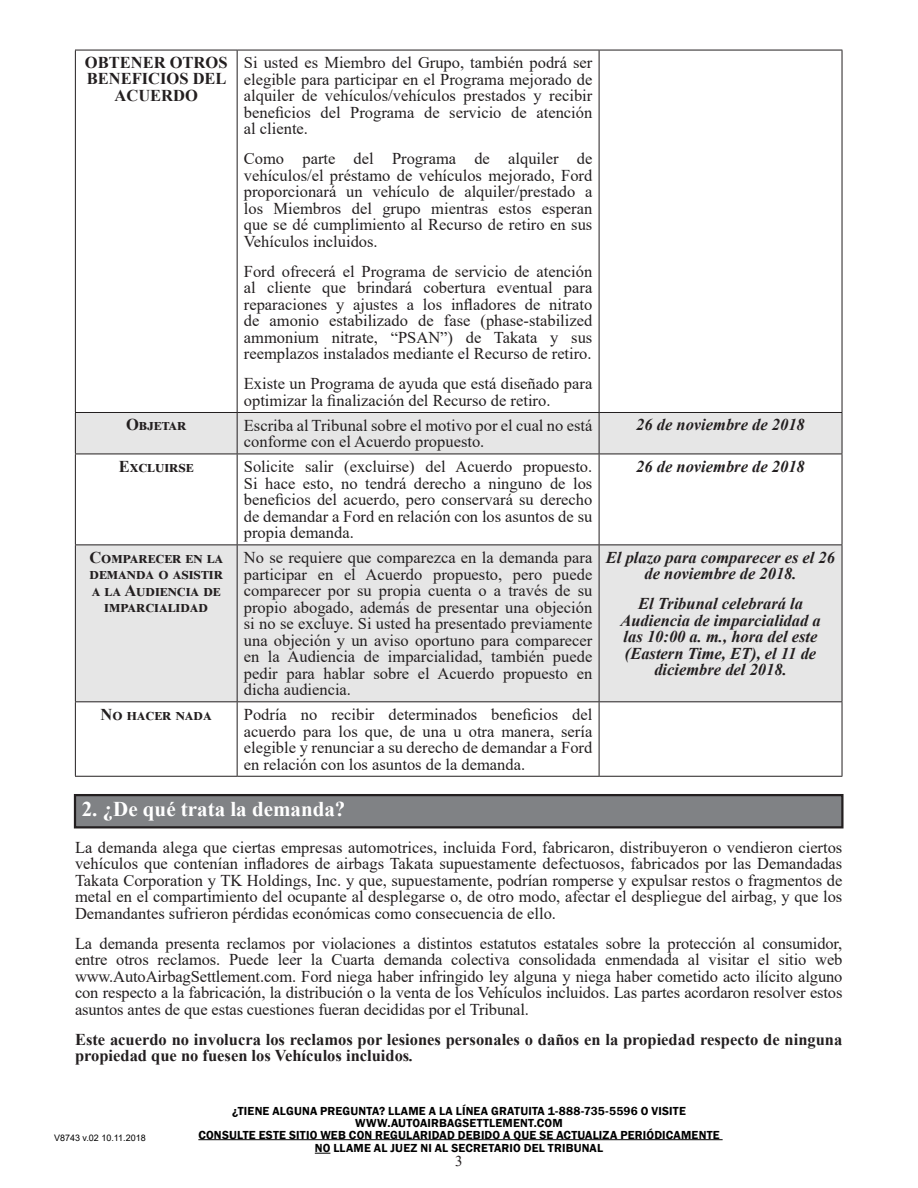
<style>
.page{position:relative;width:918px;height:1188px;background:#fff}
.page>*{position:absolute;margin:0;border:0;box-sizing:border-box;transform-origin:0 0}
.Paragraph_Style_2{font:700 21px "Times New Roman";color:#fff}
.Single_Hanging{font:16.5px/16.5px "Times New Roman";color:#231f20;text-align:justify}
.Single_Hanging-2{font:italic 700 16.5px/16.5px "Times New Roman";color:#231f20;text-align:center}
.Single_Hanging-3{font:700 16.5px/16.5px "Times New Roman";color:#231f20;text-align:center}
.Single_Hanging-4{font:700 16.5px/16.5px "Times New Roman";letter-spacing:.03em;color:#231f20;text-align:center}
.Single_Hanging-5{font:700 16.5px "Times New Roman";letter-spacing:.025em;color:#231f20}
.t1{font:15px "Times New Roman";color:#231f20}
.t2{font:600 12px/12px "Franklin Gothic";letter-spacing:.015em;color:#000;text-align:center}
.t3{font:9px "Arial";color:#000}
.s1{font-style:italic}
</style>
<div class="page">
<hr style="left:198px;top:1139px;width:525px;height:1px;background:#000">
<svg style="left:315px;top:1153px;width:15px;height:1px"></svg>
<div style="left:75px;top:795px;width:767px;height:32px;background:#808285"></div>
<div style="left:74px;top:794px;width:770px;height:34px;border:2px solid #231f20"></div>
<svg style="left:76px;top:413px;width:766px;height:288px;fill:#e6e6e6"></svg>
<hr style="left:75px;top:50px;width:162px;height:1px;background:#231f20">
<hr style="left:237px;top:50px;width:362px;height:1px;background:#231f20">
<hr style="left:599px;top:50px;width:243px;height:1px;background:#231f20">
<hr style="left:75px;top:412px;width:162px;height:1px;background:#231f20">
<hr style="left:237px;top:412px;width:362px;height:1px;background:#231f20">
<hr style="left:599px;top:412px;width:243px;height:1px;background:#231f20">
<hr style="left:75px;top:454px;width:162px;height:1px;background:#231f20">
<hr style="left:237px;top:454px;width:362px;height:1px;background:#231f20">
<hr style="left:599px;top:454px;width:243px;height:1px;background:#231f20">
<hr style="left:75px;top:545px;width:162px;height:1px;background:#231f20">
<hr style="left:237px;top:545px;width:362px;height:1px;background:#231f20">
<hr style="left:599px;top:545px;width:243px;height:1px;background:#231f20">
<hr style="left:75px;top:701px;width:162px;height:1px;background:#231f20">
<hr style="left:237px;top:701px;width:362px;height:1px;background:#231f20">
<hr style="left:599px;top:701px;width:243px;height:1px;background:#231f20">
<hr style="left:75px;top:776px;width:162px;height:1px;background:#231f20">
<hr style="left:237px;top:776px;width:362px;height:1px;background:#231f20">
<hr style="left:599px;top:776px;width:243px;height:1px;background:#231f20">
<hr style="left:75px;top:50px;width:1px;height:362px;background:#231f20">
<hr style="left:75px;top:413px;width:1px;height:41px;background:#231f20">
<hr style="left:75px;top:454px;width:1px;height:91px;background:#231f20">
<hr style="left:75px;top:545px;width:1px;height:156px;background:#231f20">
<hr style="left:75px;top:702px;width:1px;height:74px;background:#231f20">
<hr style="left:237px;top:50px;width:1px;height:362px;background:#231f20">
<hr style="left:599px;top:50px;width:1px;height:362px;background:#231f20">
<hr style="left:842px;top:50px;width:1px;height:362px;background:#231f20">
<hr style="left:237px;top:413px;width:1px;height:41px;background:#231f20">
<hr style="left:599px;top:413px;width:1px;height:41px;background:#231f20">
<hr style="left:842px;top:413px;width:1px;height:41px;background:#231f20">
<hr style="left:237px;top:454px;width:1px;height:91px;background:#231f20">
<hr style="left:599px;top:454px;width:1px;height:91px;background:#231f20">
<hr style="left:842px;top:454px;width:1px;height:91px;background:#231f20">
<hr style="left:237px;top:545px;width:1px;height:156px;background:#231f20">
<hr style="left:599px;top:545px;width:1px;height:156px;background:#231f20">
<hr style="left:842px;top:545px;width:1px;height:156px;background:#231f20">
<hr style="left:237px;top:702px;width:1px;height:74px;background:#231f20">
<hr style="left:599px;top:702px;width:1px;height:74px;background:#231f20">
<hr style="left:842px;top:702px;width:1px;height:74px;background:#231f20">
<p class="Single_Hanging-3" style="left:85px;top:54px;width:144px">OBTENER OTROS<br>BENEFICIOS DEL<br>ACUERDO</p>
<p class="Single_Hanging" style="left:244px;top:54px;width:350px">Si usted es Miembro del Grupo, también podrá ser elegible para participar en el Programa mejorado de alquiler de vehículos/vehículos prestados y recibir beneficios del Programa de servicio de atención al cliente.</p>
<p class="Single_Hanging" style="left:244px;top:150px;width:350px">Como parte del Programa de alquiler de vehículos/el préstamo de vehículos mejorado, Ford proporcionará un vehículo de alquiler/prestado a los Miembros del grupo mientras estos esperan que se dé cumplimiento al Recurso de retiro en sus Vehículos incluidos.</p>
<p class="Single_Hanging" style="left:244px;top:262px;width:350px">Ford ofrecerá el Programa de servicio de atención al cliente que brindará cobertura eventual para reparaciones y ajustes a los infladores de nitrato de amonio estabilizado de fase (phase-stabilized ammonium nitrate, “PSAN”) de Takata y sus reemplazos instalados mediante el Recurso de retiro.</p>
<p class="Single_Hanging" style="left:244px;top:375px;width:350px">Existe un Programa de ayuda que está diseñado para optimizar la finalización del Recurso de retiro.</p>
<p class="Single_Hanging-3" style="left:126px;top:416px;width:60px">Objetar</p>
<p class="Single_Hanging" style="left:244px;top:416px;width:350px">Escriba al Tribunal sobre el motivo por el cual no está conforme con el Acuerdo propuesto.</p>
<p class="Single_Hanging-2" style="left:636px;top:416px;width:170px">26 de noviembre de 2018</p>
<p class="Single_Hanging-3" style="left:119px;top:458px;width:76px">Excluirse</p>
<p class="Single_Hanging" style="left:244px;top:458px;width:350px">Solicite salir (excluirse) del Acuerdo propuesto.<br>Si hace esto, no tendrá derecho a ninguno de los beneficios del acuerdo, pero conservará su derecho de demandar a Ford en relación con los asuntos de su propia demanda.</p>
<p class="Single_Hanging-2" style="left:636px;top:458px;width:170px">26 de noviembre de 2018</p>
<p class="Single_Hanging-4" style="left:89px;top:549px;width:135px">Comparecer en la demanda o asistir a la Audiencia de imparcialidad</p>
<p class="Single_Hanging" style="left:244px;top:549px;width:350px">No se requiere que comparezca en la demanda para participar en el Acuerdo propuesto, pero puede comparecer por su propia cuenta o a través de su propio abogado, además de presentar una objeción si no se excluye. Si usted ha presentado previamente una objeción y un aviso oportuno para comparecer en la Audiencia de imparcialidad, también puede pedir para hablar sobre el Acuerdo propuesto en dicha audiencia.</p>
<p class="Single_Hanging-2" style="left:606px;top:549px;width:231px">El plazo para comparecer es el 26 de noviembre de 2018.</p>
<p class="Single_Hanging-2" style="left:620px;top:595px;width:202px">El Tribunal celebrará la<br>Audiencia de imparcialidad a las 10:00 a. m., hora del este (Eastern Time, ET), el 11 de diciembre del 2018.</p>
<p class="Single_Hanging-5" style="left:101px;top:702px;width:112px">No hacer nada</p>
<p class="Single_Hanging" style="left:244px;top:706px;width:350px">Podría no recibir determinados beneficios del acuerdo para los que, de una u otra manera, sería elegible y renunciar a su derecho de demandar a Ford en relación con los asuntos de la demanda.</p>
<p class="Paragraph_Style_2" style="left:82px;top:794px;width:265px">2. ¿De qué trata la demanda?</p>
<p class="Single_Hanging" style="left:75px;top:839px;width:769px">La demanda alega que ciertas empresas automotrices, incluida Ford, fabricaron, distribuyeron o vendieron ciertos vehículos que contenían infladores de airbags Takata supuestamente defectuosos, fabricados por las Demandadas Takata Corporation y TK Holdings, Inc. y que, supuestamente, podrían romperse y expulsar restos o fragmentos de metal en el compartimiento del ocupante al desplegarse o, de otro modo, afectar el despliegue del airbag, y que los Demandantes sufrieron pérdidas económicas como consecuencia de ello.</p>
<p class="Single_Hanging" style="left:75px;top:935px;width:769px">La demanda presenta reclamos por violaciones a distintos estatutos estatales sobre la protección al consumidor, entre otros reclamos. Puede leer la Cuarta demanda colectiva consolidada enmendada al visitar el sitio web www.AutoAirbagSettlement.com. Ford niega haber infringido ley alguna y niega haber cometido acto ilícito alguno con respecto a la fabricación, la distribución o la venta de los Vehículos incluidos. Las partes acordaron resolver estos asuntos antes de que estas cuestiones fueran decididas por el Tribunal.</p>
<p class="Single_Hanging-3" style="left:75px;top:1031px;width:769px;text-align:left">Este acuerdo no involucra los reclamos por lesiones personales o daños en la propiedad respecto de ninguna propiedad que no fuesen los Vehículos incluidos<span class="s1">.</span></p>
<p class="t3" style="left:54px;top:1131px;width:93px">V8743 v.02 10.11.2018</p>
<p class="t2" style="left:198px;top:1105px;width:523px">¿TIENE ALGUNA PREGUNTA? LLAME A LA LÍNEA GRATUITA 1-888-735-5596 O VISITE<br>WWW.AUTOAIRBAGSETTLEMENT.COM<br>CONSULTE ESTE SITIO WEB CON REGULARIDAD DEBIDO A QUE SE ACTUALIZA PERIÓDICAMENTE</p>
<p class="t2" style="left:315px;top:1142px;width:290px">NO LLAME AL JUEZ NI AL SECRETARIO DEL TRIBUNAL</p>
<p class="t1" style="left:455px;top:1151px;width:9px">3</p>
</div>
